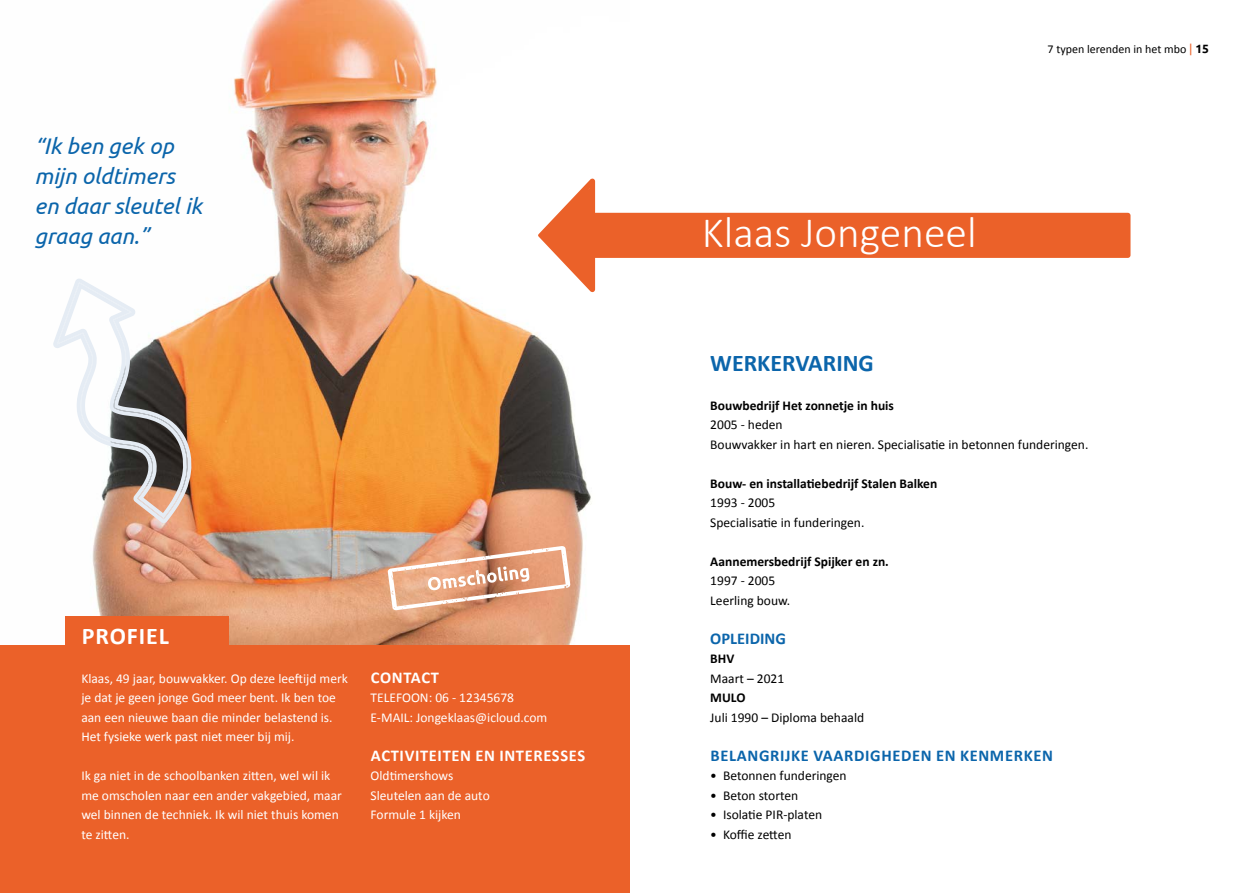
<style>
.page{position:relative;width:1259px;height:893px;background:#fff}
.page>*{position:absolute;margin:0;border:0;box-sizing:border-box;transform-origin:0 0}
.t1{font:300 43.5px "Calibri";color:#fff}
.t2{font:700 24px "Calibri";color:#0b65ab}
.t3{font:700 24px "Calibri";letter-spacing:.04em;color:#fff}
.t4{font:italic 22.5px/30px "Ubuntu";color:#0b65ab}
.t5{font:700 16.5px "Calibri";letter-spacing:.04em;color:#0b65ab}
.t6{font:700 16.5px "Calibri";letter-spacing:.04em;color:#fff}
.t7{font:700 16.5px "Calibri";color:#0b65ab}
.t8{font:13.5px/19.5px "Calibri";color:#fff}
.t9{font:13.5px/19.5px "Calibri";color:#000}
.t10{font:700 13.5px "Calibri";color:#000}
.t11{font:12px "Calibri";color:#000}
.s1{font-family:"Ubuntu";color:#eb6129}
.s2{font-family:"Ubuntu";font-weight:700}
</style>
<div class="page">
<div style="left:0;top:644px;width:629px;height:249px;background:#eb6129"></div>
<img style="left:65px;top:0;width:528px;height:644px">
<div style="left:65px;top:617px;width:164px;height:41px;background:#eb6129"></div>
<svg style="left:538px;top:178px;width:592px;height:114px"></svg>
<svg style="left:53px;top:278px;width:139px;height:245px"></svg>
<svg style="left:387px;top:546px;width:183px;height:64px"></svg>
<h3 class="t4" style="left:34px;top:131px;width:169px">“Ik ben gek op mijn oldtimers en daar sleutel ik graag aan.”</h3>
<h2 class="t3" style="left:82px;top:619px;width:89px">PROFIEL</h2>
<p class="t8" style="left:81px;top:668px;width:268px">Klaas, 49 jaar, bouwvakker. Op deze leeftijd merk je dat je geen jonge God meer bent. Ik ben toe aan een nieuwe baan die minder belastend is.<br>Het fysieke werk past niet meer bij mij.</p>
<p class="t8" style="left:81px;top:765px;width:262px">Ik ga niet in de schoolbanken zitten, wel wil ik me omscholen naar een ander vakgebied, maar wel binnen de techniek. Ik wil niet thuis komen te zitten.</p>
<p class="t6" style="left:371px;top:665px;width:70px">CONTACT</p>
<p class="t8" style="left:370px;top:687px;width:178px">TELEFOON: 06 - 12345678<br>E-MAIL: Jongeklaas@icloud.com</p>
<p class="t6" style="left:371px;top:743px;width:216px">ACTIVITEITEN EN INTERESSES</p>
<p class="t8" style="left:370px;top:765px;width:121px">Oldtimershows<br>Sleutelen aan de auto<br>Formule 1 kijken</p>
<h1 class="t1" style="left:702px;top:206px;width:276px">Klaas Jongeneel</h1>
<p class="t11" style="left:1047px;top:41px;width:163px">7 typen lerenden in het mbo <span class="s1">|</span> <span class="s2">15</span></p>
<h2 class="t2" style="left:710px;top:346px;width:165px">WERKERVARING</h2>
<p class="t10" style="left:710px;top:395px;width:185px">Bouwbedrijf Het zonnetje in huis</p>
<p class="t9" style="left:710px;top:414px;width:380px">2005 - heden<br>Bouwvakker in hart en nieren. Specialisatie in betonnen funderingen.</p>
<p class="t10" style="left:710px;top:473px;width:228px">Bouw- en installatiebedrijf Stalen Balken</p>
<p class="t9" style="left:710px;top:492px;width:156px">1993 - 2005<br>Specialisatie in funderingen.</p>
<p class="t10" style="left:710px;top:551px;width:180px">Aannemersbedrijf Spijker en zn.</p>
<p class="t9" style="left:710px;top:570px;width:82px">1997 - 2005<br>Leerling bouw.</p>
<p class="t7" style="left:710px;top:626px;width:77px">OPLEIDING</p>
<p class="t10" style="left:710px;top:649px;width:26px">BHV</p>
<p class="t9" style="left:710px;top:668px;width:75px">Maart – 2021</p>
<p class="t10" style="left:710px;top:688px;width:37px">MULO</p>
<p class="t9" style="left:710px;top:707px;width:155px">Juli 1990 – Diploma behaald</p>
<p class="t5" style="left:710px;top:743px;width:344px">BELANGRIJKE VAARDIGHEDEN EN KENMERKEN</p>
<p class="t9" style="left:710px;top:765px;width:138px">• Betonnen funderingen</p>
<p class="t9" style="left:710px;top:785px;width:89px">• Beton storten</p>
<p class="t9" style="left:710px;top:804px;width:113px">• Isolatie PIR-platen</p>
<p class="t9" style="left:710px;top:824px;width:83px">• Koffie zetten</p>
</div>
